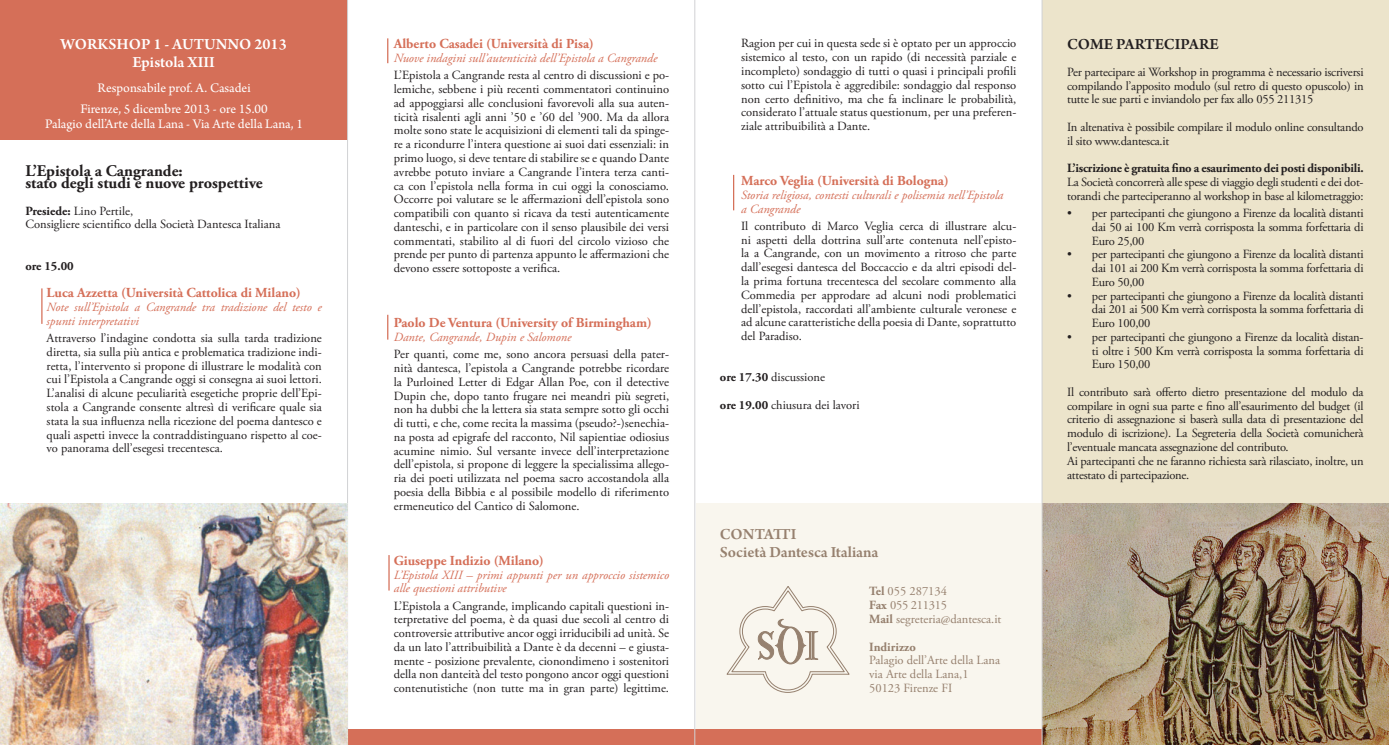
<style>
.page{position:relative;width:1389px;height:745px;background:#fff}
.page>*{position:absolute;margin:0;border:0;box-sizing:border-box;transform-origin:0 0}
.t1{font:700 16.25px "Adobe Garamond Pro";color:#231f20}
.t2{font:600 16.25px "Arno Pro";color:#fff}
.t3{font:600 16.25px "Arno Pro";letter-spacing:-.005em;color:#96806e}
.t4{font:600 16.25px "Arno Pro";color:#231f20}
.t5{font:700 13.75px "Adobe Garamond Pro";color:#d56f58}
.t6{font:13.75px "Arno Pro";color:#fff}
.t7{font:12.5px/13.8px "Adobe Garamond Pro";letter-spacing:-.02em;color:#231f20;text-align:justify}
.t8{font:italic 12.5px/13.8px "Adobe Garamond Pro";color:#d56f58}
.t9{font:12.5px "Adobe Garamond Pro";color:#231f20}
.t10{font:12.5px "Adobe Garamond Pro";color:#96806e}
.t11{font:700 12.5px "Adobe Garamond Pro";letter-spacing:-.02em;color:#231f20}
.t12{font:12.5px "Adobe Garamond Pro";letter-spacing:-.02em;color:#96806e}
.t13{font:700 12.5px "Adobe Garamond Pro";color:#96806e}
.s1{font-weight:700}
</style>
<div class="page">
<div style="left:696px;top:502px;width:346px;height:242px;background:#f9f6ee"></div>
<div style="left:1042px;top:0;width:347px;height:502px;background:#ece4cb"></div>
<div style="left:0;top:729px;width:1389px;height:15px;background:#d56f58"></div>
<div style="left:0;top:0;width:347px;height:139px;background:#d56f58"></div>
<hr style="left:41px;top:288px;width:2px;height:35px;background:#d56f58">
<hr style="left:733px;top:175px;width:1px;height:35px;background:#d56f58">
<hr style="left:388px;top:554px;width:2px;height:36px;background:#d56f58">
<svg style="left:387px;top:38px;width:1px;height:25px"></svg>
<svg style="left:387px;top:314px;width:1px;height:25px"></svg>
<img style="left:1043px;top:502px;width:346px;height:242px">
<hr style="left:347px;top:0;width:1px;height:744px;background:#d1d2d4">
<hr style="left:695px;top:0;width:1px;height:744px;background:#d1d2d4">
<img style="left:0;top:503px;width:347px;height:241px">
<hr style="left:1042px;top:0;width:1px;height:744px;background:#d1d2d4">
<svg style="left:727px;top:586px;width:122px;height:106px"></svg>
<p class="t2" style="left:61px;top:35px;width:228px">WORKSHOP 1 - AUTUNNO 2013</p>
<p class="t2" style="left:132px;top:53px;width:84px">Epistola XIII</p>
<p class="t6" style="left:98px;top:80px;width:155px">Responsabile prof. A. Casadei</p>
<p class="t6" style="left:80px;top:101px;width:189px">Firenze, 5 dicembre 2013 - ore 15.00</p>
<p class="t6" style="left:45px;top:116px;width:259px">Palagio dell’Arte della Lana - Via Arte della Lana, 1</p>
<p class="t1" style="left:25px;top:161px;width:159px">L’Epistola a Cangrande:</p>
<p class="t1" style="left:25px;top:174px;width:239px">stato degli studi e nuove prospettive</p>
<p class="t9" style="left:25px;top:203px;width:109px"><span class="s1">Presiede:</span> Lino Pertile,</p>
<p class="t9" style="left:25px;top:217px;width:256px">Consigliere scientifico della Società Dantesca Italiana</p>
<p class="t11" style="left:25px;top:258px;width:50px">ore 15.00</p>
<p class="t5" style="left:47px;top:285px;width:256px">Luca Azzetta (Università Cattolica di Milano)</p>
<p class="t8" style="left:47px;top:300px;width:277px">Note sull’Epistola a Cangrande tra tradizione del testo e spunti interpretativi</p>
<p class="t7" style="left:47px;top:331px;width:277px">Attraverso l’indagine condotta sia sulla tarda tradizione diretta, sia sulla più antica e problematica tradizione indi&shy;retta, l’intervento si propone di illustrare le modalità con cui l’Epistola a Cangrande oggi si consegna ai suoi lettori.<br>L’analisi di alcune peculiarità esegetiche proprie dell’Epi&shy;stola a Cangrande consente altresì di verificare quale sia stata la sua influenza nella ricezione del poema dantesco e quali aspetti invece la contraddistinguano rispetto al coe&shy;vo panorama dell’esegesi trecentesca.</p>
<p class="t5" style="left:394px;top:36px;width:201px">Alberto Casadei (Università di Pisa)</p>
<p class="t8" style="left:394px;top:52px;width:265px">Nuove indagini sull’autenticità dell’Epistola a Cangrande</p>
<p class="t7" style="left:394px;top:69px;width:277px">L’Epistola a Cangrande resta al centro di discussioni e po&shy;lemiche, sebbene i più recenti commentatori continuino ad appoggiarsi alle conclusioni favorevoli alla sua auten&shy;ticità risalenti agli anni ’50 e ’60 del ’900. Ma da allora molte sono state le acquisizioni di elementi tali da spinge&shy;re a ricondurre l’intera questione ai suoi dati essenziali: in primo luogo, si deve tentare di stabilire se e quando Dante avrebbe potuto inviare a Cangrande l’intera terza canti&shy;ca con l’epistola nella forma in cui oggi la conosciamo.<br>Occorre poi valutare se le affermazioni dell’epistola sono compatibili con quanto si ricava da testi autenticamente danteschi, e in particolare con il senso plausibile dei versi commentati, stabilito al di fuori del circolo vizioso che prende per punto di partenza appunto le affermazioni che devono essere sottoposte a verifica.</p>
<p class="t5" style="left:394px;top:314px;width:259px">Paolo De Ventura (University of Birmingham)</p>
<p class="t8" style="left:394px;top:330px;width:179px">Dante, Cangrande, Dupin e Salomone</p>
<p class="t7" style="left:394px;top:347px;width:277px">Per quanti, come me, sono ancora persuasi della pater&shy;nità dantesca, l’epistola a Cangrande potrebbe ricordare la Purloined Letter di Edgar Allan Poe, con il detective Dupin che, dopo tanto frugare nei meandri più segreti, non ha dubbi che la lettera sia stata sempre sotto gli occhi di tutti, e che, come recita la massima (pseudo?-)senechia&shy;na posta ad epigrafe del racconto, Nil sapientiae odiosius acumine nimio. Sul versante invece dell’interpretazione dell’epistola, si propone di leggere la specialissima allego&shy;ria dei poeti utilizzata nel poema sacro accostandola alla poesia della Bibbia e al possibile modello di riferimento ermeneutico del Cantico di Salomone.</p>
<p class="t5" style="left:394px;top:552px;width:152px">Giuseppe Indizio (Milano)</p>
<p class="t8" style="left:394px;top:567px;width:277px">L’Epistola XIII – primi appunti per un approccio sistemico alle questioni attributive</p>
<p class="t7" style="left:394px;top:599px;width:277px">L’Epistola a Cangrande, implicando capitali questioni in&shy;terpretative del poema, è da quasi due secoli al centro di controversie attributive ancor oggi irriducibili ad unità. Se da un lato l’attribuibilità a Dante è da decenni – e giusta&shy;mente - posizione prevalente, cionondimeno i sostenitori della non danteità del testo pongono ancor oggi questioni contenutistiche (non tutte ma in gran parte) legittime.</p>
<p class="t7" style="left:741px;top:37px;width:277px">Ragion per cui in questa sede si è optato per un approccio sistemico al testo, con un rapido (di necessità parziale e incompleto) sondaggio di tutti o quasi i principali profili sotto cui l’Epistola è aggredibile: sondaggio dal responso non certo definitivo, ma che fa inclinare le probabilità, considerato l’attuale status questionum, per una preferen&shy;ziale attribuibilità a Dante.</p>
<p class="t5" style="left:741px;top:173px;width:209px">Marco Veglia (Università di Bologna)</p>
<p class="t8" style="left:741px;top:188px;width:264px">Storia religiosa, contesti culturali e polisemia nell’Epistola</p>
<p class="t8" style="left:741px;top:202px;width:61px">a Cangrande</p>
<p class="t7" style="left:741px;top:219px;width:277px">Il contributo di Marco Veglia cerca di illustrare alcu&shy;ni aspetti della dottrina sull’arte contenuta nell’episto&shy;la a Cangrande, con un movimento a ritroso che parte dall’esegesi dantesca del Boccaccio e da altri episodi del&shy;la prima fortuna trecentesca del secolare commento alla Commedia per approdare ad alcuni nodi problematici dell’epistola, raccordati all’ambiente culturale veronese e ad alcune caratteristiche della poesia di Dante, soprattutto del Paradiso.</p>
<p class="t9" style="left:720px;top:369px;width:107px"><span class="s1">ore 17.30</span> discussione</p>
<p class="t9" style="left:720px;top:397px;width:141px"><span class="s1">ore 19.00</span> chiusura dei lavori</p>
<p class="t3" style="left:720px;top:524px;width:78px">CONTATTI</p>
<p class="t3" style="left:720px;top:542px;width:160px">Società Dantesca Italiana</p>
<p class="t10" style="left:869px;top:583px;width:79px"><span class="s1">Tel</span> 055 287134</p>
<p class="t12" style="left:869px;top:597px;width:79px"><span class="s1">Fax</span> 055 211315</p>
<p class="t10" style="left:869px;top:611px;width:134px"><span class="s1">Mail</span> segreteria@dantesca.it</p>
<p class="t13" style="left:869px;top:638px;width:48px">Indirizzo</p>
<p class="t10" style="left:869px;top:652px;width:132px">Palagio dell’Arte della Lana</p>
<p class="t10" style="left:869px;top:666px;width:101px">via Arte della Lana,1</p>
<p class="t10" style="left:869px;top:680px;width:85px">50123 Firenze FI</p>
<p class="t4" style="left:1067px;top:35px;width:153px">COME PARTECIPARE</p>
<p class="t7" style="left:1067px;top:65px;width:298px">Per partecipare ai Workshop in programma è necessario iscriversi compilando l’apposito modulo (sul retro di questo opuscolo) in tutte le sue parti e inviandolo per fax allo 055 211315</p>
<p class="t7" style="left:1067px;top:120px;width:298px">In altenativa è possibile compilare il modulo online consultando il sito www.dantesca.it</p>
<p class="t11" style="left:1067px;top:161px;width:298px">L’iscrizione è gratuita fino a esaurimento dei posti disponibili.</p>
<p class="t7" style="left:1067px;top:175px;width:298px">La Società concorrerà alle spese di viaggio degli studenti e dei dot&shy;torandi che parteciperanno al workshop in base al kilometraggio:</p>
<p class="t7" style="left:1092px;top:206px;width:273px;text-indent:-25px">• per partecipanti che giungono a Firenze da località distanti dai 50 ai 100 Km verrà corrisposta la somma forfettaria di Euro 25,00</p>
<p class="t7" style="left:1092px;top:248px;width:273px;text-indent:-25px">• per partecipanti che giungono a Firenze da località distanti dai 101 ai 200 Km verrà corrisposta la somma forfettaria di Euro 50,00</p>
<p class="t7" style="left:1092px;top:289px;width:273px;text-indent:-25px">• per partecipanti che giungono a Firenze da località distanti dai 201 ai 500 Km verrà corrisposta la somma forfettaria di Euro 100,00</p>
<p class="t7" style="left:1092px;top:330px;width:273px;text-indent:-25px">• per partecipanti che giungono a Firenze da località distan&shy;ti oltre i 500 Km verrà corrisposta la somma forfettaria di Euro 150,00</p>
<p class="t7" style="left:1067px;top:385px;width:298px">Il contributo sarà offerto dietro presentazione del modulo da compilare in ogni sua parte e fino all’esaurimento del budget (il criterio di assegnazione si baserà sulla data di presentazione del modulo di iscrizione). La Segreteria della Società comunicherà l’eventuale mancata assegnazione del contributo.</p>
<p class="t7" style="left:1067px;top:454px;width:298px">Ai partecipanti che ne faranno richiesta sarà rilasciato, inoltre, un attestato di partecipazione.</p>
</div>
